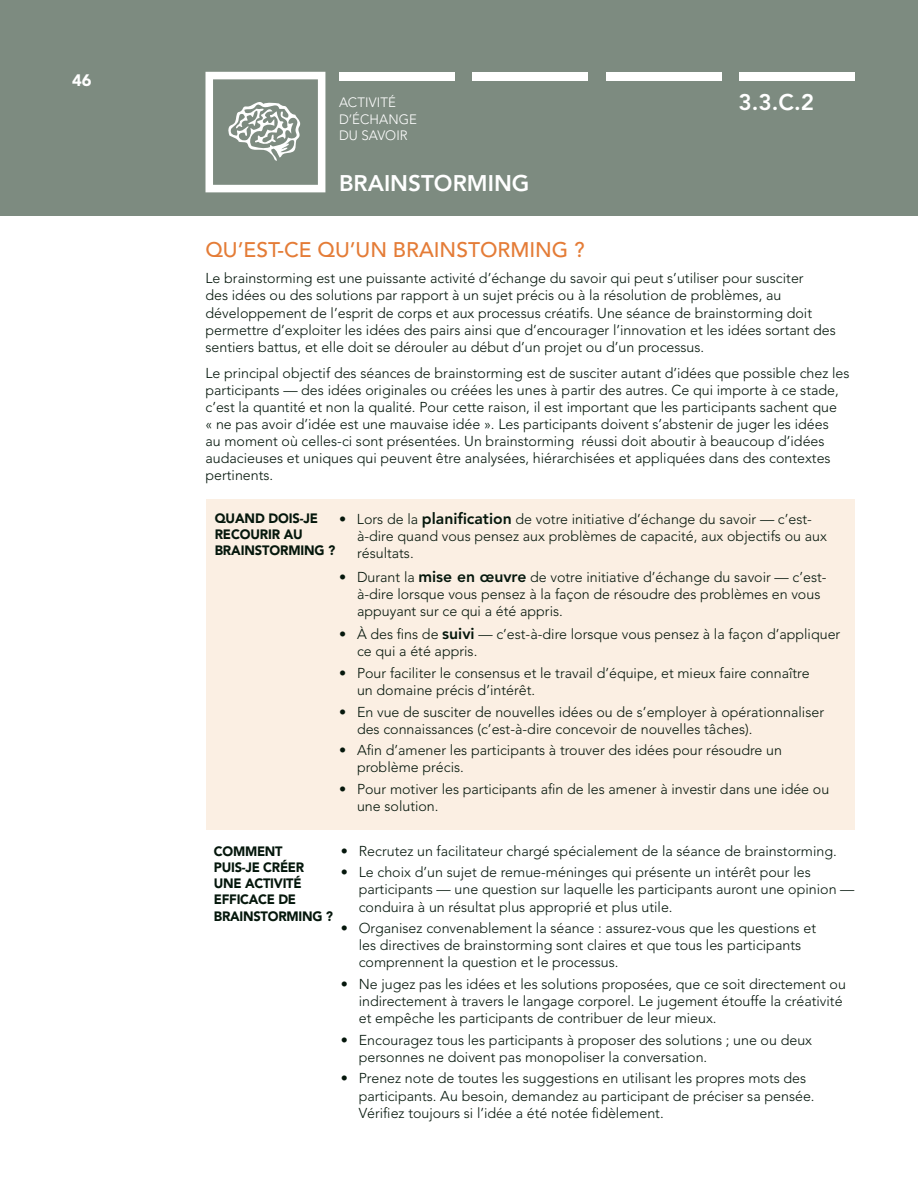
<style>
.page{position:relative;width:918px;height:1188px;background:#fff}
.page>*{position:absolute;margin:0;border:0;box-sizing:border-box;transform-origin:0 0}
.t1{font:800 22.5px "Avenir";color:#fff}
.t2{font:500 21px "Avenir";color:#e47c37}
.t3{font:900 16.5px "Avenir";color:#fff}
.t4{font:300 14.25px/17.1px "Avenir";color:#05170c}
.t5{font:900 13.5px/16.2px "Avenir";letter-spacing:-.02em;color:#05170c;scale:.96 1}
.t6{font:300 13.5px/16.5px "Avenir";letter-spacing:.01em;color:#fff}
.s1{font-weight:800;font-size:15.75px}
</style>
<div class="page">
<div style="left:0;top:0;width:918px;height:216px;background:#7d8b80"></div>
<div style="left:472px;top:72px;width:116px;height:9px;background:#fff"></div>
<div style="left:339px;top:72px;width:115px;height:9px;background:#fff"></div>
<div style="left:606px;top:72px;width:116px;height:9px;background:#fff"></div>
<div style="left:740px;top:72px;width:115px;height:9px;background:#fff"></div>
<svg style="left:206px;top:72px;width:119px;height:120px"></svg>
<div style="left:206px;top:499px;width:649px;height:330px;background:#fbefe3"></div>
<p class="t3" style="left:72px;top:70px;width:21px">46</p>
<p class="t6" style="left:339px;top:95px;width:79px">ACTIVITÉ<br>D’ÉCHANGE<br>DU SAVOIR</p>
<h1 class="t1" style="left:339px;top:170px;width:30px">Brainstorming</h1>
<h1 class="t1" style="left:739px;top:89px;width:77px">3.3.c.2</h1>
<h2 class="t2" style="left:206px;top:238px;width:381px">QU’EST-CE QU’UN BRAINSTORMING ?</h2>
<p class="t4" style="left:206px;top:270px;width:632px">Le brainstorming est une puissante activité d’échange du savoir qui peut s’utiliser pour susciter<br>des idées ou des solutions par rapport à un sujet précis ou à la résolution de problèmes, au développement de l’esprit de corps et aux processus créatifs. Une séance de brainstorming doit permettre d’exploiter les idées des pairs ainsi que d’encourager l’innovation et les idées sortant des sentiers battus, et elle doit se dérouler au début d’un projet ou d’un processus.</p>
<p class="t4" style="left:206px;top:364px;width:646px">Le principal objectif des séances de brainstorming est de susciter autant d’idées que possible chez les participants — des idées originales ou créées les unes à partir des autres. Ce qui importe à ce stade, c’est la quantité et non la qualité. Pour cette raison, il est important que les participants sachent que<br>« ne pas avoir d’idée est une mauvaise idée ». Les participants doivent s’abstenir de juger les idées<br>au moment où celles-ci sont présentées. Un brainstorming réussi doit aboutir à beaucoup d’idées audacieuses et uniques qui peuvent être analysées, hiérarchisées et appliquées dans des contextes pertinents.</p>
<p class="t4" style="left:357px;top:511px;width:471px;text-indent:-18px">• Lors de la <span class="s1">planification</span> de votre initiative d’échange du savoir — c’est&shy;à-dire quand vous pensez aux problèmes de capacité, aux objectifs ou aux résultats.</p>
<p class="t4" style="left:357px;top:568px;width:471px;text-indent:-18px">• Durant la <span class="s1">mise en œuvre</span> de votre initiative d’échange du savoir — c’est&shy;à-dire lorsque vous pensez à la façon de résoudre des problèmes en vous appuyant sur ce qui a été appris.</p>
<p class="t4" style="left:357px;top:626px;width:485px;text-indent:-18px">• À des fins de <span class="s1">suivi</span> — c’est-à-dire lorsque vous pensez à la façon d’appliquer ce qui a été appris.</p>
<p class="t4" style="left:357px;top:665px;width:454px;text-indent:-18px">• Pour faciliter le consensus et le travail d’équipe, et mieux faire connaître un domaine précis d’intérêt.</p>
<p class="t4" style="left:357px;top:703px;width:469px;text-indent:-18px">• En vue de susciter de nouvelles idées ou de s’employer à opérationnaliser des connaissances (c’est-à-dire concevoir de nouvelles tâches).</p>
<p class="t4" style="left:357px;top:742px;width:427px;text-indent:-18px">• Afin d’amener les participants à trouver des idées pour résoudre un problème précis.</p>
<p class="t4" style="left:357px;top:781px;width:474px;text-indent:-18px">• Pour motiver les participants afin de les amener à investir dans une idée ou une solution.</p>
<p class="t4" style="left:341px;top:842px;width:498px">• Recrutez un facilitateur chargé spécialement de la séance de brainstorming.</p>
<p class="t4" style="left:359px;top:864px;width:497px;text-indent:-18px">• Le choix d’un sujet de remue-méninges qui présente un intérêt pour les participants — une question sur laquelle les participants auront une opinion — conduira à un résultat plus approprié et plus utile.</p>
<p class="t4" style="left:359px;top:920px;width:459px;text-indent:-18px">• Organisez convenablement la séance : assurez-vous que les questions et les directives de brainstorming sont claires et que tous les participants comprennent la question et le processus.</p>
<p class="t4" style="left:359px;top:976px;width:489px;text-indent:-18px">• Ne jugez pas les idées et les solutions proposées, que ce soit directement ou indirectement à travers le langage corporel. Le jugement étouffe la créativité et empêche les participants de contribuer de leur mieux.</p>
<p class="t4" style="left:359px;top:1031px;width:455px;text-indent:-18px">• Encouragez tous les participants à proposer des solutions ; une ou deux personnes ne doivent pas monopoliser la conversation.</p>
<p class="t4" style="left:359px;top:1070px;width:457px;text-indent:-18px">• Prenez note de toutes les suggestions en utilisant les propres mots des participants. Au besoin, demandez au participant de préciser sa pensée.<br>Vérifiez toujours si l’idée a été notée fidèlement.</p>
<p class="t5" style="left:215px;top:510px;width:127px">QUAND DOIS-JE<br>RECOURIR AU<br>BRAINSTORMING ?</p>
<p class="t5" style="left:214px;top:843px;width:125px">COMMENT<br>PUIS-JE CRÉER<br>UNE ACTIVITÉ<br>EFFICACE DE<br>BRAINSTORMING ?</p>
</div>
